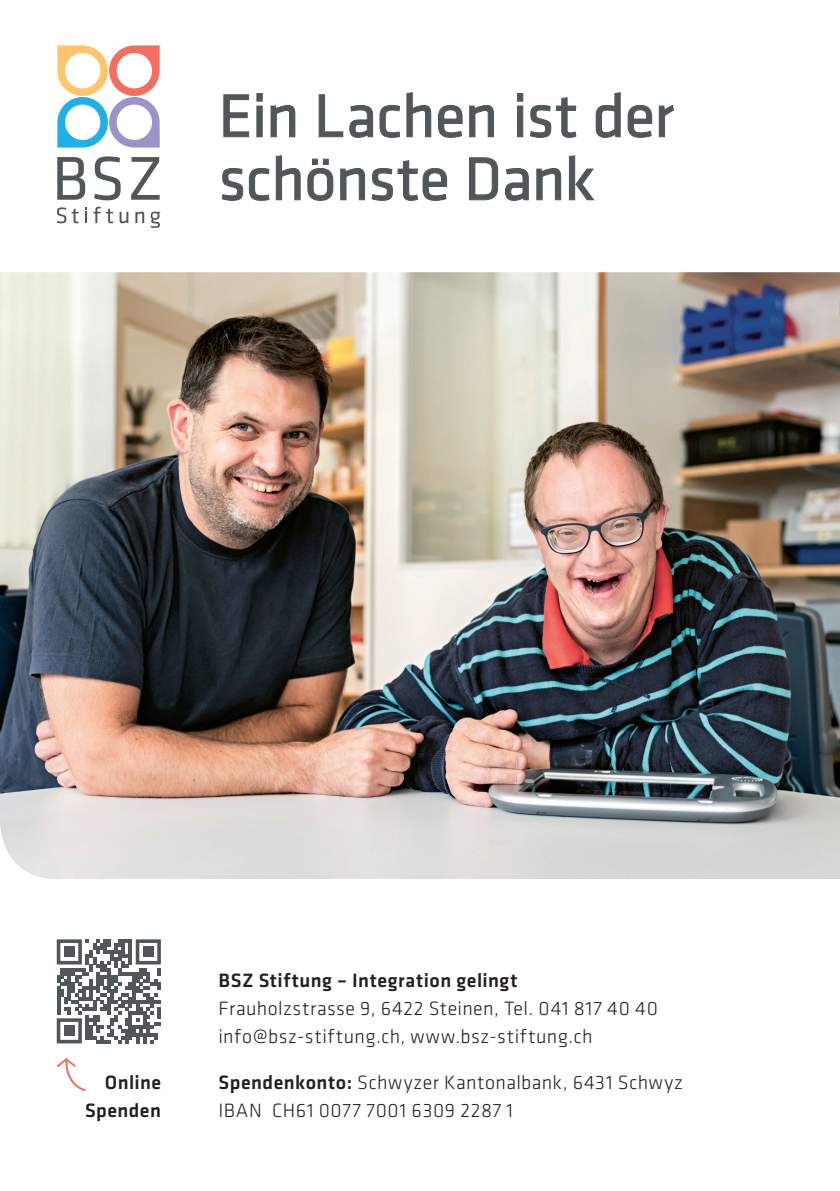
<style>
.page{position:relative;width:840px;height:1191px;background:#fff}
.page>*{position:absolute;margin:0;border:0;box-sizing:border-box;transform-origin:0 0}
.t1{font:63px/63px "Klavika";letter-spacing:-.01em;color:#515659}
.t2{font:300 20px/28px "Klavika";letter-spacing:.03em;color:#231f20}
.t3{font:500 20px/28px "Klavika";letter-spacing:.025em;color:#231f20;text-align:right}
.s1{font-weight:500}
</style>
<div class="page">
<img style="left:0;top:272px;width:839px;height:607px">
<svg style="left:57px;top:45px;width:103px;height:103px"></svg>
<svg style="left:57px;top:157px;width:28px;height:43px"></svg>
<svg style="left:94px;top:156px;width:27px;height:44px"></svg>
<svg style="left:131px;top:157px;width:28px;height:43px"></svg>
<svg style="left:57px;top:207px;width:9px;height:16px"></svg>
<svg style="left:72px;top:209px;width:7px;height:14px"></svg>
<svg style="left:85px;top:207px;width:2px;height:16px"></svg>
<svg style="left:93px;top:207px;width:20px;height:16px"></svg>
<svg style="left:119px;top:212px;width:9px;height:11px"></svg>
<svg style="left:135px;top:212px;width:9px;height:11px"></svg>
<svg style="left:150px;top:212px;width:10px;height:16px"></svg>
<svg style="left:223px;top:94px;width:26px;height:43px"></svg>
<svg style="left:270px;top:105px;width:25px;height:32px"></svg>
<svg style="left:318px;top:94px;width:25px;height:43px"></svg>
<svg style="left:349px;top:105px;width:24px;height:33px"></svg>
<svg style="left:379px;top:105px;width:21px;height:33px"></svg>
<svg style="left:406px;top:92px;width:25px;height:45px"></svg>
<svg style="left:438px;top:105px;width:24px;height:33px"></svg>
<svg style="left:469px;top:105px;width:25px;height:32px"></svg>
<div style="left:517px;top:106px;width:6px;height:31px;border:1px solid #515659"></div>
<div style="left:517px;top:93px;width:6px;height:8px;border:1px solid #515659"></div>
<svg style="left:530px;top:97px;width:46px;height:41px"></svg>
<svg style="left:595px;top:92px;width:25px;height:46px"></svg>
<svg style="left:627px;top:105px;width:25px;height:33px"></svg>
<svg style="left:658px;top:104px;width:15px;height:33px"></svg>
<svg style="left:221px;top:168px;width:48px;height:33px"></svg>
<svg style="left:275px;top:155px;width:26px;height:45px"></svg>
<svg style="left:307px;top:158px;width:26px;height:43px"></svg>
<svg style="left:340px;top:168px;width:25px;height:32px"></svg>
<svg style="left:371px;top:160px;width:76px;height:41px"></svg>
<svg style="left:469px;top:157px;width:29px;height:43px"></svg>
<svg style="left:504px;top:168px;width:24px;height:33px"></svg>
<svg style="left:536px;top:168px;width:25px;height:32px"></svg>
<svg style="left:568px;top:155px;width:26px;height:45px"></svg>
<svg style="left:57px;top:939px;width:104px;height:104px"></svg>
<div style="left:64px;top:946px;width:11px;height:11px;background:#515659"></div>
<div style="left:143px;top:946px;width:11px;height:11px;background:#515659"></div>
<div style="left:64px;top:1025px;width:11px;height:11px;background:#515659"></div>
<svg style="left:56px;top:1058px;width:30px;height:33px"></svg>
<h1 class="t1" style="left:218px;top:82px;width:456px">Ein Lachen ist der schönste Dank</h1>
<p class="t3" style="left:85px;top:1068px;width:77px">Online<br>Spenden</p>
<p class="t3" style="left:218px;top:966px;width:300px">BSZ Stiftung – Integration gelingt</p>
<p class="t2" style="left:218px;top:994px;width:441px">Frauholzstrasse 9, 6422 Steinen, Tel. 041 817 40 40 info@bsz-stiftung.ch, www.bsz-stiftung.ch</p>
<p class="t2" style="left:218px;top:1068px;width:466px"><span class="s1">Spendenkonto:</span> Schwyzer Kantonalbank, 6431 Schwyz<br>IBAN CH61 0077 7001 6309 2287 1</p>
</div>
